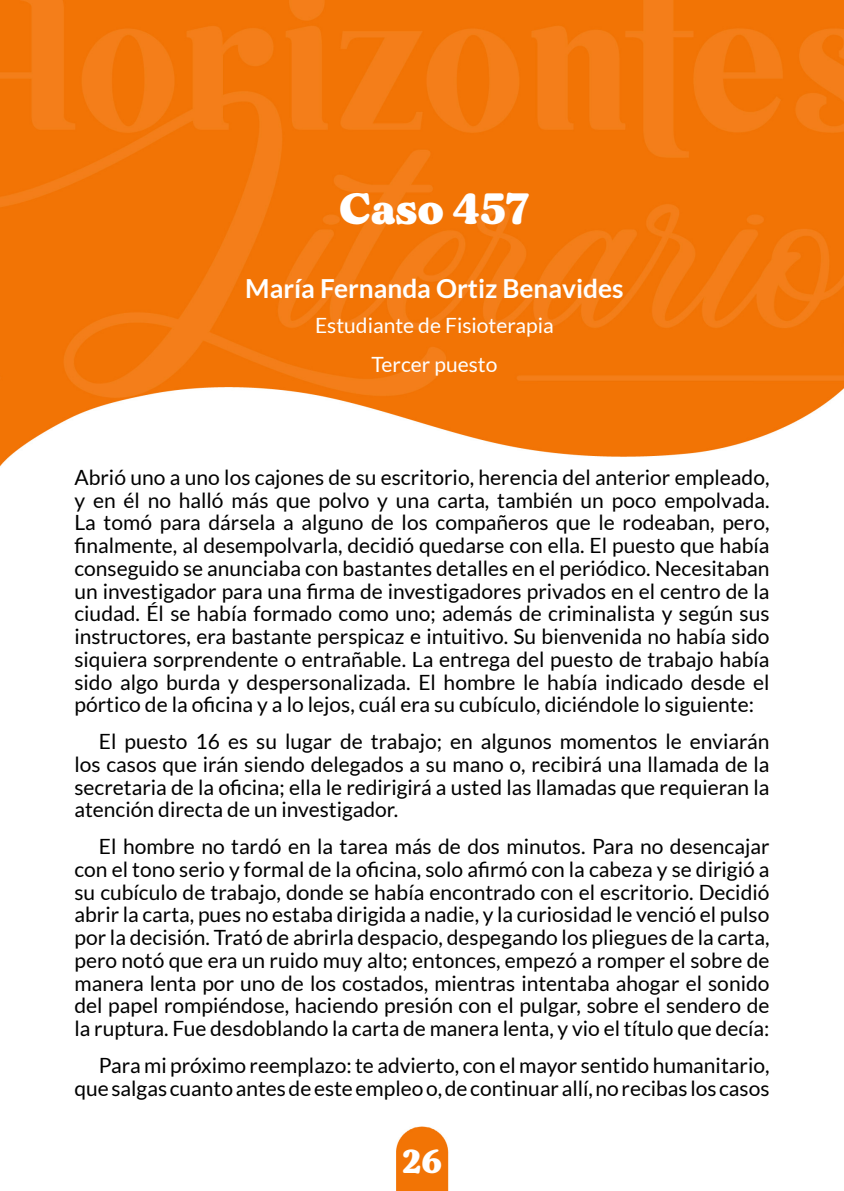
<style>
.page{position:relative;width:844px;height:1191px;background:#fff}
.page>*{position:absolute;margin:0;border:0;box-sizing:border-box;transform-origin:0 0}
.t1{font:43.75px "MADE Gentle";color:#fff}
.t2{font:33.25px "MADE Gentle";color:#fff}
.t3{font:700 26.25px "Lato";color:#fff}
.t4{font:21px/22.8px "Lato";color:#000;text-align:justify}
.t5{font:21px/39.2px "Lato";color:#fff;text-align:center}
</style>
<div class="page">
<img style="left:396px;top:1126px;width:53px;height:65px">
<img style="left:0;top:0;width:843px;height:467px">
<h1 class="t1" style="left:339px;top:178px;width:191px">Caso 457</h1>
<p class="t3" style="left:245px;top:273px;width:380px">María Fernanda Ortiz Benavides</p>
<p class="t5" style="left:315px;top:305px;width:240px">Estudiante de Fisioterapia<br>Tercer puesto</p>
<p class="t4" style="left:74px;top:465px;width:696px">Abrió uno a uno los cajones de su escritorio, herencia del anterior empleado, y en él no halló más que polvo y una carta, también un poco empolvada.<br>La tomó para dársela a alguno de los compañeros que le rodeaban, pero, finalmente, al desempolvarla, decidió quedarse con ella. El puesto que había conseguido se anunciaba con bastantes detalles en el periódico. Necesitaban un investigador para una firma de investigadores privados en el centro de la ciudad. Él se había formado como uno; además de criminalista y según sus instructores, era bastante perspicaz e intuitivo. Su bienvenida no había sido siquiera sorprendente o entrañable. La entrega del puesto de trabajo había sido algo burda y despersonalizada. El hombre le había indicado desde el pórtico de la oficina y a lo lejos, cuál era su cubículo, diciéndole lo siguiente:</p>
<p class="t4" style="left:74px;top:730px;width:696px;text-indent:25px">El puesto 16 es su lugar de trabajo; en algunos momentos le enviarán los casos que irán siendo delegados a su mano o, recibirá una llamada de la secretaria de la oficina; ella le redirigirá a usted las llamadas que requieran la atención directa de un investigador.</p>
<p class="t4" style="left:74px;top:835px;width:696px;text-indent:25px">El hombre no tardó en la tarea más de dos minutos. Para no desencajar con el tono serio y formal de la oficina, solo afirmó con la cabeza y se dirigió a su cubículo de trabajo, donde se había encontrado con el escritorio. Decidió abrir la carta, pues no estaba dirigida a nadie, y la curiosidad le venció el pulso por la decisión. Trató de abrirla despacio, despegando los pliegues de la carta, pero notó que era un ruido muy alto; entonces, empezó a romper el sobre de manera lenta por uno de los costados, mientras intentaba ahogar el sonido del papel rompiéndose, haciendo presión con el pulgar, sobre el sendero de la ruptura. Fue desdoblando la carta de manera lenta, y vio el título que decía:</p>
<p class="t4" style="left:74px;top:1053px;width:696px;text-align:right">Para mi próximo reemplazo: te advierto, con el mayor sentido humanitario, que salgas cuanto antes de este empleo o, de continuar allí, no recibas los casos</p>
<h2 class="t2" style="left:401px;top:1139px;width:42px">26</h2>
</div>
